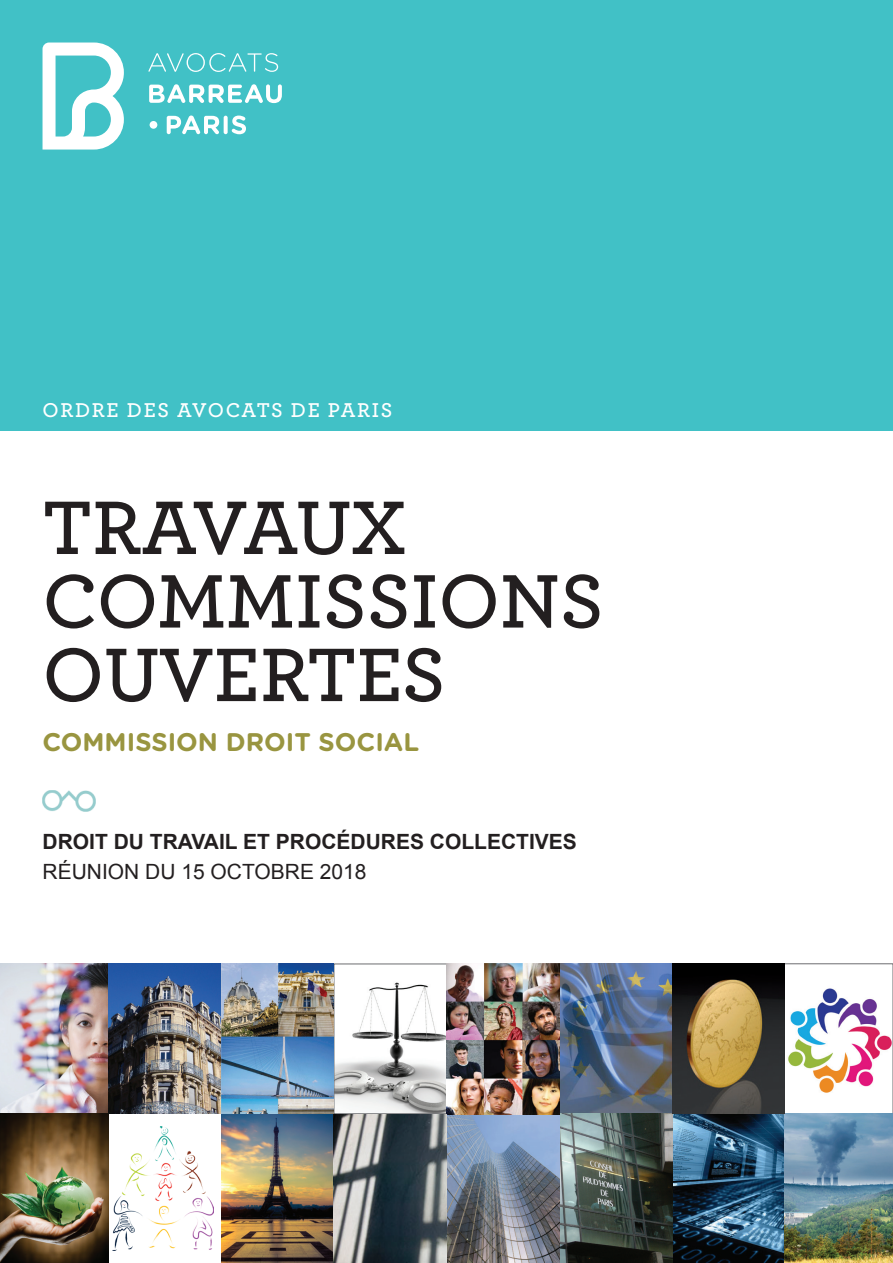
<style>
.page{position:relative;width:893px;height:1263px;background:#fff}
.page>*{position:absolute;margin:0;border:0;box-sizing:border-box;transform-origin:0 0}
.t1{font:600 79.5px/73.5px "Archer";color:#231f20}
.t2{font:700 25.5px "Gotham Rounded";color:#999540}
.t3{font:700 21px "Arial";color:#231f20}
.t4{font:600 21px "Archer";letter-spacing:.08em;color:#fff}
.t5{font:21px "Arial";color:#231f20}
</style>
<div class="page">
<div style="left:0;top:0;width:893px;height:430px;background:#41c1c6"></div>
<svg style="left:43px;top:43px;width:81px;height:107px"></svg>
<svg style="left:150px;top:116px;width:96px;height:18px"></svg>
<svg style="left:149px;top:84px;width:133px;height:19px"></svg>
<svg style="left:148px;top:53px;width:130px;height:19px"></svg>
<img style="left:0;top:963px;width:108px;height:300px">
<img style="left:108px;top:963px;width:675px;height:151px">
<img style="left:221px;top:1113px;width:672px;height:150px">
<img style="left:113px;top:1126px;width:100px;height:124px">
<div style="left:334px;top:963px;width:113px;height:151px;border:1px solid #6c6d70"></div>
<img style="left:43px;top:790px;width:53px;height:21px">
<img style="left:788px;top:988px;width:103px;height:105px">
<div style="left:783px;top:963px;width:110px;height:151px;border:1px solid #6c6d70"></div>
<p class="t4" style="left:43px;top:394px;width:351px">ORDRE DES AVOCATS DE PARIS</p>
<h1 class="t1" style="left:43px;top:486px;width:563px">TRAVAUX<br>COMMISSIONS<br>OUVERTES</h1>
<p class="t2" style="left:43px;top:723px;width:378px">COMMISSION DROIT SOCIAL</p>
<p class="t3" style="left:43px;top:828px;width:536px">DROIT DU TRAVAIL ET PROCÉDURES COLLECTIVES</p>
<p class="t5" style="left:43px;top:858px;width:326px">RÉUNION DU 15 OCTOBRE 2018</p>
</div>
